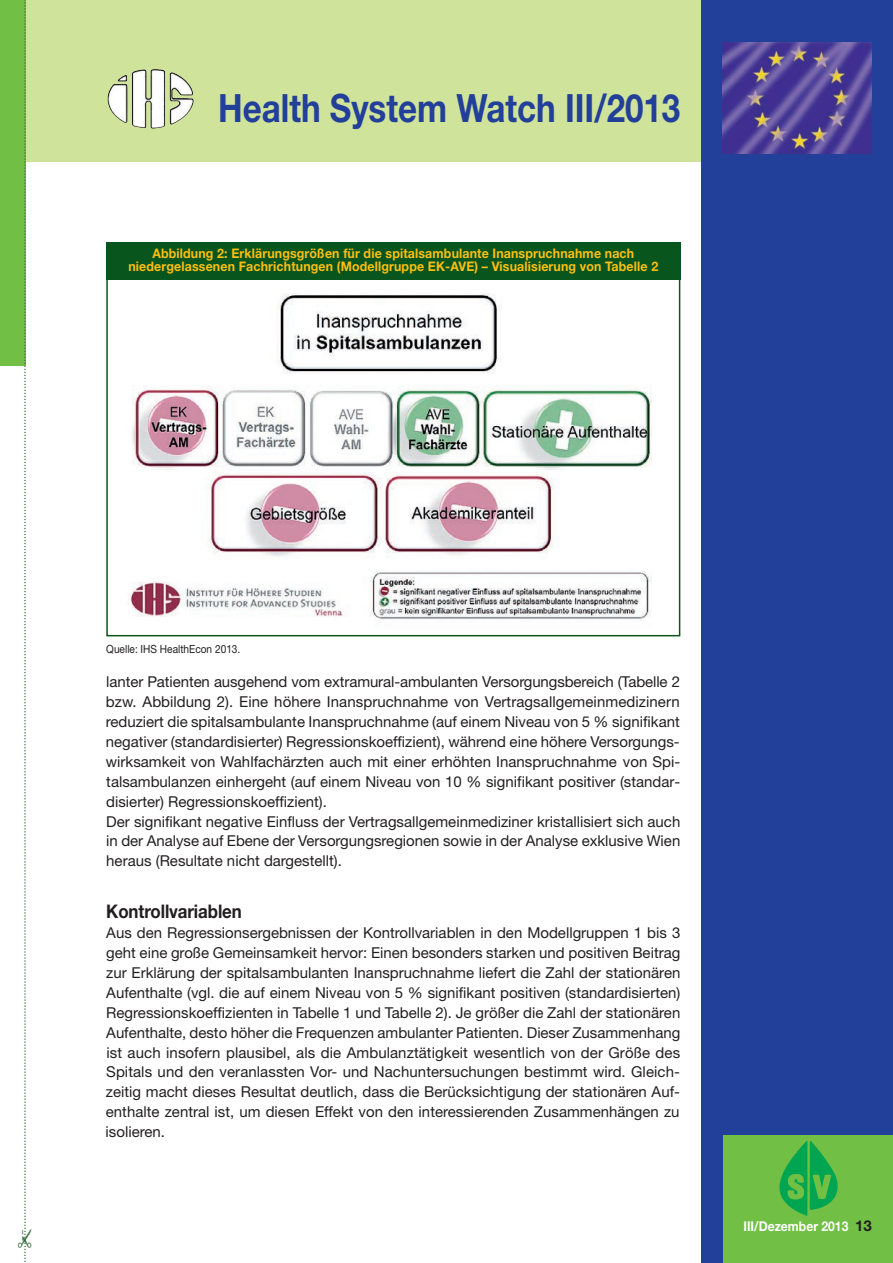
<style>
.page{position:relative;width:893px;height:1263px;background:#fff}
.page>*{position:absolute;margin:0;border:0;box-sizing:border-box;transform-origin:0 0}
.t1{font:700 39px "Helvetica Neue";color:#223f99;scale:.85 1}
.t2{font:22.5px "Monotype Sorts";color:#346c3b}
.t3{font:700 18.75px "Helvetica Neue";letter-spacing:-.005em;color:#231f20;scale:.9 1}
.t4{font:15px/20px "Helvetica Neue";color:#231f20}
.t5{font:700 13.5px "Helvetica Neue";color:#fff;scale:.9 1}
.t6{font:700 13.2px/13.8px "Helvetica Neue";letter-spacing:.01em;color:#fdbe12;text-align:center;scale:.94 1}
.t7{font:11.25px "Helvetica Neue";color:#231f20;scale:.9 1}
.s1{font-size:15px;color:#231f20}
</style>
<div class="page">
<div style="left:14px;top:0;width:879px;height:162px;background:#d0e39a"></div>
<div style="left:702px;top:0;width:191px;height:1263px;background:#223f99"></div>
<div style="left:723px;top:1135px;width:170px;height:128px;background:#71bf44"></div>
<img style="left:723px;top:43px;width:149px;height:110px">
<div style="left:0;top:0;width:26px;height:366px;background:#71bf44"></div>
<img style="left:107px;top:69px;width:87px;height:60px">
<svg style="left:24px;top:0;width:2px;height:1262px"></svg>
<img style="left:791px;top:1141px;width:47px;height:69px">
<img style="left:128px;top:293px;width:524px;height:329px">
<div style="left:106px;top:242px;width:574px;height:38px;background:#08551e"></div>
<h1 class="t1" style="left:218px;top:94px;width:545px">Health System Watch III/2013</h1>
<p class="t6" style="left:128px;top:247px;width:565px">Abbildung 2: Erklärungsgrößen für die spitalsambulante Inanspruchnahme nach niedergelassenen Fachrichtungen (Modellgruppe EK-AVE) – Visualisierung von Tabelle 2</p>
<h2 class="t2" style="left:12px;top:1249px;width:23px;rotate:-90deg">#</h2>
<p class="t7" style="left:106px;top:645px;width:150px">Quelle: IHS HealthEcon 2013.</p>
<p class="t4" style="left:106px;top:673px;width:576px">lanter Patienten ausgehend vom extramural-ambulanten Versorgungsbereich (Tabelle 2 bzw. Abbildung 2). Eine höhere Inanspruchnahme von Vertragsallgemeinmedizinern reduziert die spitalsambulante Inanspruchnahme (auf einem Niveau von 5 % signifikant negativer (standardisierter) Regressionskoeffizient), während eine höhere Versorgungs&shy;wirksamkeit von Wahlfachärzten auch mit einer erhöhten Inanspruchnahme von Spi&shy;talsambulanzen einhergeht (auf einem Niveau von 10 % signifikant positiver (standar&shy;disierter) Regressionskoeffizient).<br>Der signifikant negative Einfluss der Vertragsallgemeinmediziner kristallisiert sich auch in der Analyse auf Ebene der Versorgungsregionen sowie in der Analyse exklusive Wien heraus (Resultate nicht dargestellt).</p>
<p class="t3" style="left:106px;top:896px;width:152px">Kontrollvariablen</p>
<p class="t4" style="left:106px;top:924px;width:576px;text-align:justify">Aus den Regressionsergebnissen der Kontrollvariablen in den Modellgruppen 1 bis 3 geht eine große Gemeinsamkeit hervor: Einen besonders starken und positiven Beitrag zur Erklärung der spitalsambulanten Inanspruchnahme liefert die Zahl der stationären Aufenthalte (vgl. die auf einem Niveau von 5 % signifikant positiven (standardisierten)<br>Regressionskoeffizienten in Tabelle 1 und Tabelle 2). Je größer die Zahl der stationären Aufenthalte, desto höher die Frequenzen ambulanter Patienten. Dieser Zusammenhang ist auch insofern plausibel, als die Ambulanztätigkeit wesentlich von der Größe des Spitals und den veranlassten Vor- und Nachuntersuchungen bestimmt wird. Gleich&shy;zeitig macht dieses Resultat deutlich, dass die Berücksichtigung der stationären Auf&shy;enthalte zentral ist, um diesen Effekt von den interessierenden Zusammenhängen zu isolieren.</p>
<p class="t5" style="left:743px;top:1221px;width:144px">III/Dezember 2013 <span class="s1">13</span></p>
</div>
